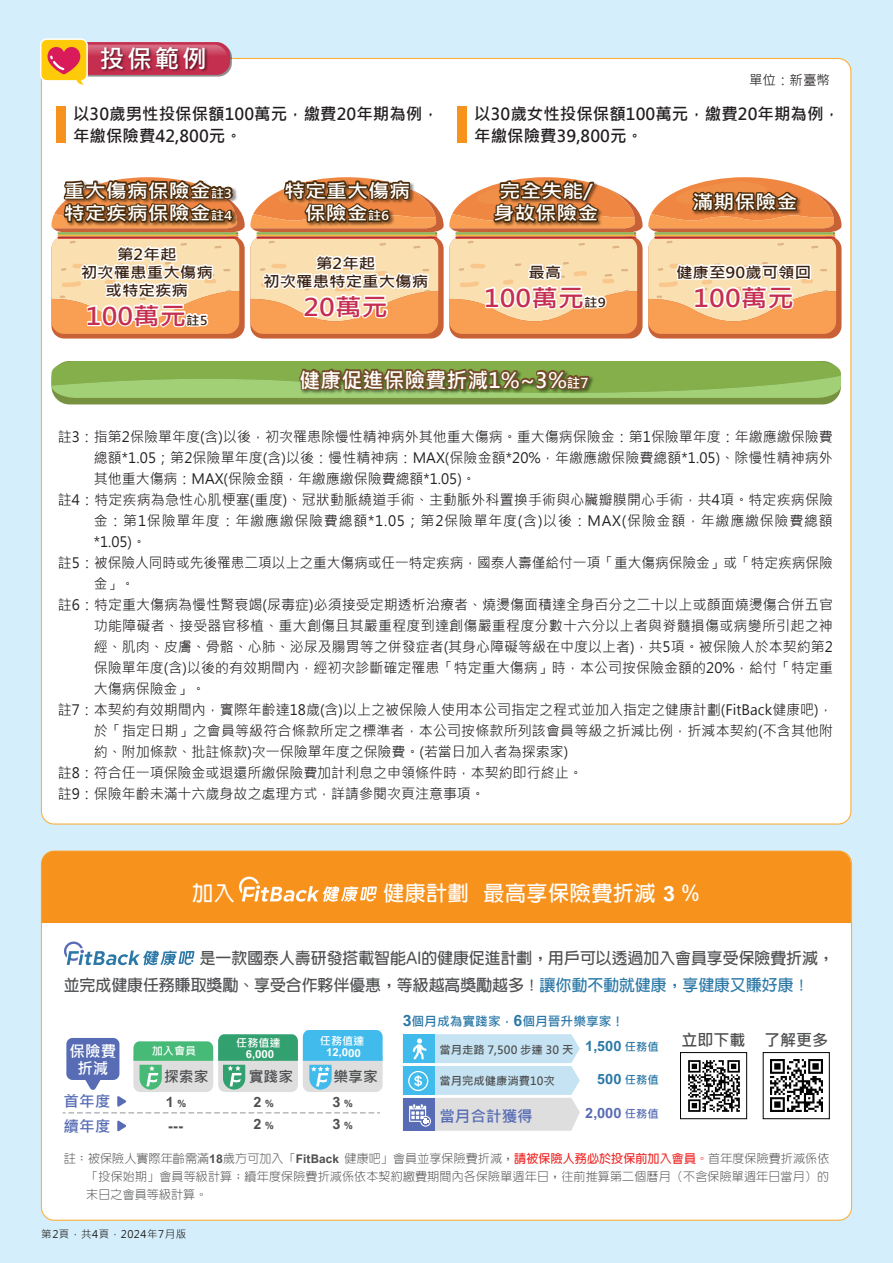
<style>
.page{position:relative;width:893px;height:1263px;background:#d4effb}
.page>*{position:absolute;margin:0;border:0;box-sizing:border-box;transform-origin:0 0}
.t1{font:700 24.9px "Microsoft Jheng Hei";color:#fff}
.t2{font:700 24px "Microsoft Jheng Hei";color:#c52f4f;scale:1.1 1}
.t3{font:700 21px "Microsoft Jheng Hei";color:#fff}
.t4{font:700 21px "AR New Hei B5";letter-spacing:.025em;color:#fff}
.t5{font:700 19.05px/22.8px "Microsoft Jheng Hei";color:#fff;text-align:center;scale:1.11 1}
.t6{font:700 16.5px/21.6px "Microsoft Jheng Hei";color:#231f20}
.t7{font:700 16.05px "Microsoft Jheng Hei";color:#4e4f51}
.t8{font:700 15.9px/27px "AR New Hei B5";color:#4e4f51}
.t9{font:700 15.6px "Microsoft Jheng Hei";color:#576cb4}
.t10{font:700 15.6px/17px "Microsoft Jheng Hei";color:#fff;text-align:center}
.t11{font:700 15px/18px "Microsoft Jheng Hei";color:#3a2111;text-align:center;scale:1.1 1}
.t12{font:700 14.85px "Microsoft Jheng Hei";color:#4e4f51}
.t13{font:14.25px "Microsoft Jheng Hei";letter-spacing:.005em;color:#231f20}
.t14{font:14.25px "Microsoft Jheng Hei";letter-spacing:.055em;color:#231f20}
.t15{font:14.25px "Microsoft Jheng Hei";letter-spacing:.005em;color:#231f20;scale:.96 1}
.t16{font:700 14.1px "Arial Nova";color:#2b78a7}
.t17{font:700 14.1px/22.4px "Arial Nova";color:#4e4f51}
.t18{font:700 14.1px "Arial Nova";color:#576cb4}
.t19{font:13.5px "Microsoft Jheng Hei";color:#231f20}
.t20{font:700 12.75px "Microsoft Jheng Hei";color:#2b78a7}
.t21{font:300 12px/18px "AR New Hei B5";letter-spacing:.015em;color:#4e4f51;text-align:justify}
.t22{font:700 11.4px "Microsoft Jheng Hei";color:#4e4f51}
.t23{font:700 11.1px "Microsoft Jheng Hei";color:#fff}
.t24{font:700 11.1px "Arial Nova";color:#fff}
.t25{font:10.5px "Microsoft Jheng Hei";letter-spacing:.05em;color:#231f20}
.s1{font-size:12.15px}
.s2{font-size:12.3px;color:#3a2111}
.s3{font-size:13.5px}
.s4{font-family:"Arial Nova"}
.s5{color:#2b78a7}
.s6{font-family:"Arial Nova";font-size:15.6px}
.s7{font-size:9.9px}
.s8{font-family:"Microsoft Jheng Hei";font-size:11.4px}
.s9{font-family:"Arial Nova";font-weight:700}
.s10{font-weight:700;color:#ee2a29}
</style>
<div class="page">
<div style="left:41px;top:58px;width:810px;height:766px;background:#fff;border-radius:13px"></div>
<div style="left:56px;top:106px;width:10px;height:37px;background:#f7931d"></div>
<div style="left:457px;top:106px;width:10px;height:37px;background:#f7931d"></div>
<div style="left:648px;top:236px;width:193px;height:102px;background:#c86136;border-radius:13px"></div>
<div style="left:449px;top:236px;width:194px;height:102px;background:#c86136;border-radius:13px"></div>
<div style="left:250px;top:236px;width:194px;height:102px;background:#c86136;border-radius:13px"></div>
<div style="left:51px;top:236px;width:194px;height:102px;background:#c86136;border-radius:13px"></div>
<svg style="left:51px;top:177px;width:790px;height:157px;background:#e0b489"></svg>
<div style="left:51px;top:361px;width:790px;height:43px;background:#779140;border-radius:18px"></div>
<svg style="left:51px;top:361px;width:790px;height:37px;background:#88a651"></svg>
<div style="left:41px;top:851px;width:810px;height:369px;background:#fff;border-radius:13px"></div>
<div style="left:41px;top:851px;width:810px;height:72px;background:#f7931d"></div>
<svg style="left:239px;top:877px;width:138px;height:25px"></svg>
<svg style="left:117px;top:1120px;width:9px;height:11px"></svg>
<div style="left:680px;top:1052px;width:67px;height:67px;background:#fff;border:1px solid #030303"></div>
<img style="left:688px;top:1060px;width:52px;height:52px">
<div style="left:763px;top:1052px;width:66px;height:67px;background:#fff;border:1px solid #030303"></div>
<img style="left:770px;top:1059px;width:52px;height:53px">
<svg style="left:63px;top:1030px;width:320px;height:83px"></svg>
<svg style="left:403px;top:1034px;width:177px;height:97px;background:#c0dbea"></svg>
<svg style="left:64px;top:941px;width:130px;height:24px"></svg>
<div style="left:55px;top:42px;width:175px;height:33px;background:#c52f4f;border-radius:14px"></div>
<svg style="left:57px;top:45px;width:171px;height:27px"></svg>
<img style="left:97px;top:44px;width:117px;height:33px">
<svg style="left:40px;top:38px;width:55px;height:50px"></svg>
<h1 class="t1" style="left:100px;top:43px;width:108px">投保範例</h1>
<p class="t19" style="left:749px;top:71px;width:82px">單位：新臺幣</p>
<p class="t6" style="left:73px;top:104px;width:367px">以30歲男性投保保額100萬元，繳費20年期為例，年繳保險費42,800元。</p>
<p class="t6" style="left:474px;top:104px;width:367px">以30歲女性投保保額100萬元，繳費20年期為例，年繳保險費39,800元。</p>
<h3 class="t5" style="left:64px;top:179px;width:153px;text-align:left">重大傷病保險金<span class="s1">註3</span>特定疾病保險金<span class="s1">註4</span></h3>
<p class="t11" style="left:81px;top:245px;width:122px">第2年起<br>初次罹患重大傷病或特定疾病</p>
<h2 class="t2" style="left:86px;top:301px;width:112px">100萬元<span class="s2">註5</span></h2>
<h3 class="t5" style="left:284px;top:179px;width:115px">特定重大傷病保險金<span class="s1">註6</span></h3>
<p class="t11" style="left:263px;top:254px;width:152px">第2年起<br>初次罹患特定重大傷病</p>
<h2 class="t2" style="left:304px;top:292px;width:78px">20萬元</h2>
<h3 class="t5" style="left:493px;top:179px;width:96px">完全失能/身故保險金</h3>
<p class="t11" style="left:528px;top:263px;width:32px">最高</p>
<h2 class="t2" style="left:484px;top:283px;width:112px">100萬元<span class="s2">註9</span></h2>
<h3 class="t3" style="left:299px;top:367px;width:291px">健康促進保險費折減1%~3%<span class="s3">註7</span></h3>
<h3 class="t5" style="left:692px;top:191px;width:96px">滿期保險金</h3>
<p class="t11" style="left:676px;top:263px;width:124px">健康至90歲可領回</p>
<h2 class="t2" style="left:693px;top:283px;width:93px">100萬元</h2>
<p class="t13" style="left:58px;top:428px;width:777px">註3：指第2保險單年度(含)以後，初次罹患除慢性精神病外其他重大傷病。重大傷病保險金：第1保險單年度：年繳應繳保險費</p>
<p class="t13" style="left:94px;top:449px;width:740px">總額*1.05；第2保險單年度(含)以後：慢性精神病：MAX(保險金額*20%，年繳應繳保險費總額*1.05)、除慢性精神病外</p>
<p class="t13" style="left:94px;top:470px;width:383px">其他重大傷病：MAX(保險金額，年繳應繳保險費總額*1.05)。</p>
<p class="t13" style="left:58px;top:491px;width:777px">註4：特定疾病為急性心肌梗塞(重度)、冠狀動脈繞道手術、主動脈外科置換手術與心臟瓣膜開心手術，共4項。特定疾病保險</p>
<p class="t14" style="left:94px;top:512px;width:740px">金：第1保險單年度：年繳應繳保險費總額*1.05；第2保險單年度(含)以後：MAX(保險金額，年繳應繳保險費總額</p>
<p class="t13" style="left:94px;top:533px;width:54px">*1.05)。</p>
<p class="t13" style="left:58px;top:554px;width:777px">註5：被保險人同時或先後罹患二項以上之重大傷病或任一特定疾病，國泰人壽僅給付一項「重大傷病保險金」或「特定疾病保險</p>
<p class="t15" style="left:94px;top:575px;width:44px">金」。</p>
<p class="t13" style="left:58px;top:596px;width:777px">註6：特定重大傷病為慢性腎衰竭(尿毒症)必須接受定期透析治療者、燒燙傷面積達全身百分之二十以上或顏面燒燙傷合併五官</p>
<p class="t13" style="left:94px;top:617px;width:741px">功能障礙者、接受器官移植、重大創傷且其嚴重程度到達創傷嚴重程度分數十六分以上者與脊髓損傷或病變所引起之神</p>
<p class="t13" style="left:94px;top:638px;width:740px">經、肌肉、皮膚、骨骼、心肺、泌尿及腸胃等之併發症者(其身心障礙等級在中度以上者)，共5項。被保險人於本契約第2</p>
<p class="t13" style="left:94px;top:659px;width:741px">保險單年度(含)以後的有效期間內，經初次診斷確定罹患「特定重大傷病」時，本公司按保險金額的20%，給付「特定重</p>
<p class="t13" style="left:94px;top:680px;width:113px">大傷病保險金」。</p>
<p class="t13" style="left:58px;top:701px;width:776px">註7：本契約有效期間內，實際年齡達18歲(含)以上之被保險人使用本公司指定之程式並加入指定之健康計劃(FitBack健康吧)，</p>
<p class="t13" style="left:94px;top:722px;width:741px">於「指定日期」之會員等級符合條款所定之標準者，本公司按條款所列該會員等級之折減比例，折減本契約(不含其他附</p>
<p class="t13" style="left:94px;top:743px;width:476px">約、附加條款、批註條款)次一保險單年度之保險費。(若當日加入者為探索家)</p>
<p class="t13" style="left:58px;top:764px;width:526px">註8：符合任一項保險金或退還所繳保險費加計利息之申領條件時，本契約即行終止。</p>
<p class="t13" style="left:58px;top:785px;width:429px">註9：保險年齡未滿十六歲身故之處理方式，詳請參閱次頁注意事項。</p>
<h3 class="t4" style="left:192px;top:882px;width:44px">加入</h3>
<h3 class="t4" style="left:383px;top:882px;width:318px">健康計劃 最高享保險費折減 <span class="s4">3</span> %</h3>
<p class="t8" style="left:64px;top:945px;width:772px;text-indent:136px">是一款國泰人壽研發搭載智能AI的健康促進計劃，用戶可以透過加入會員享受保險費折減，並完成健康任務賺取獎勵、享受合作夥伴優惠，等級越高獎勵越多！<span class="s5">讓你動不動就健康，享健康又賺好康！</span></p>
<p class="t20" style="left:403px;top:1013px;width:223px"><span class="s6">3</span>個月成為實踐家，<span class="s6">6</span>個月晉升樂享家！</p>
<p class="t10" style="left:70px;top:1043px;width:48px">保險費折減</p>
<p class="t23" style="left:152px;top:1044px;width:46px">加入會員</p>
<p class="t12" style="left:164px;top:1067px;width:46px">探索家</p>
<p class="t23" style="left:236px;top:1036px;width:46px">任務值達</p>
<p class="t24" style="left:246px;top:1048px;width:30px">6,000</p>
<p class="t12" style="left:249px;top:1067px;width:46px">實踐家</p>
<p class="t23" style="left:320px;top:1034px;width:46px;rotate:1deg">任務值達</p>
<p class="t24" style="left:326px;top:1046px;width:36px;rotate:1deg">12,000</p>
<p class="t12" style="left:333px;top:1067px;width:46px">樂享家</p>
<p class="t9" style="left:64px;top:1091px;width:48px">首年度</p>
<p class="t9" style="left:64px;top:1116px;width:48px">續年度</p>
<p class="t17" style="left:166px;top:1091px;width:22px">1 <span class="s7">%</span></p>
<p class="t17" style="left:168px;top:1114px;width:17px">---</p>
<p class="t17" style="left:254px;top:1091px;width:22px">2 <span class="s7">%</span></p>
<p class="t17" style="left:332px;top:1091px;width:22px">3 <span class="s7">%<br></span>3 <span class="s7">%</span></p>
<p class="t17" style="left:254px;top:1113px;width:22px">2 <span class="s7">%</span></p>
<p class="t22" style="left:439px;top:1042px;width:136px">當月走路 7,500 步達 30 天</p>
<p class="t22" style="left:439px;top:1073px;width:117px">當月完成健康消費10次</p>
<p class="t9" style="left:439px;top:1106px;width:95px">當月合計獲得</p>
<p class="t16" style="left:585px;top:1037px;width:75px">1,500 <span class="s8">任務值</span></p>
<p class="t16" style="left:597px;top:1070px;width:63px">500 <span class="s8">任務值</span></p>
<p class="t18" style="left:585px;top:1104px;width:75px">2,000 <span class="s8">任務值</span></p>
<p class="t7" style="left:681px;top:1029px;width:148px">立即下載 了解更多</p>
<p class="t21" style="left:86px;top:1150px;width:744px;text-indent:-22px">註：被保險人實際年齡需滿<span class="s9">18</span>歲方可加入「<span class="s9">FitBack</span> 健康吧」會員並享保險費折減，<span class="s10">請被保險人務必於投保前加入會員。</span>首年度保險費折減係依「投保始期」會員等級計算；續年度保險費折減係依本契約繳費期間內各保險單週年日，往前推算第二個曆月（不含保險單週年日當月）的末日之會員等級計算。</p>
<p class="t25" style="left:41px;top:1228px;width:147px">第2頁，共4頁，2024年7月版</p>
</div>
